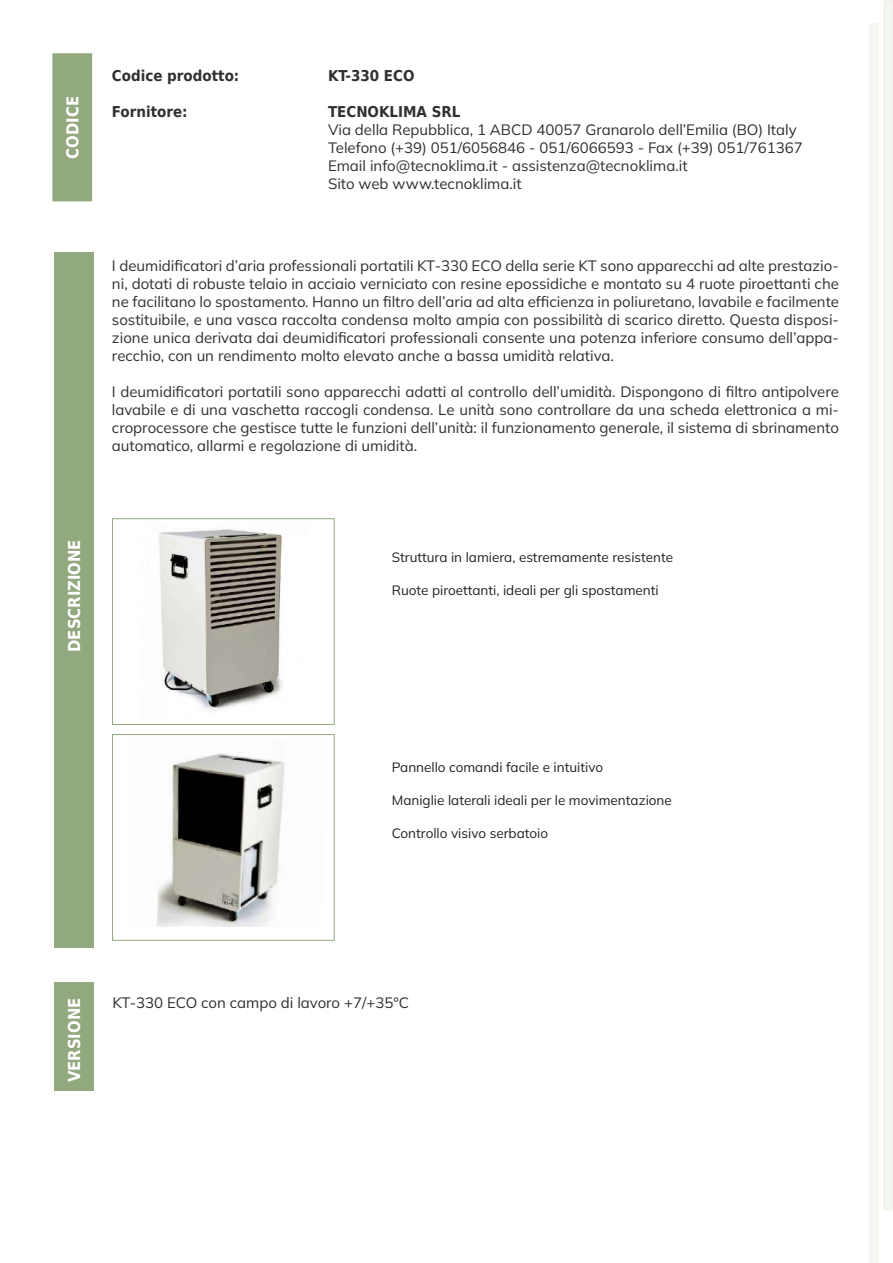
<style>
.page{position:relative;width:893px;height:1263px;background:#fff}
.page>*{position:absolute;margin:0;border:0;box-sizing:border-box;transform-origin:0 0}
.t1{font:700 16.5px "DejaVu Sans Condensed";color:#fff}
.t2{font:200 15px/18px "Mulish";color:#312f30;text-align:justify}
.t3{font:700 15px "DejaVu Sans Condensed";color:#312f30}
.t4{font:200 13.5px "Mulish";color:#231f20}
</style>
<div class="page">
<div style="left:53px;top:54px;width:38px;height:147px;background:#92a97f"></div>
<div style="left:52px;top:53px;width:40px;height:148px;border:2px solid #92a97f"></div>
<div style="left:54px;top:252px;width:40px;height:695px;background:#92a97f"></div>
<div style="left:54px;top:983px;width:40px;height:108px;background:#92a97f"></div>
<div style="left:870px;top:23px;width:9px;height:1240px;background:#f4f6f2"></div>
<div style="left:883px;top:0;width:10px;height:1210px;background:#f4f6f2"></div>
<img style="left:158px;top:529px;width:125px;height:182px">
<img style="left:156px;top:753px;width:129px;height:174px">
<div style="left:112px;top:518px;width:222px;height:207px;border:1px solid #92a97f"></div>
<div style="left:112px;top:734px;width:222px;height:206px;border:1px solid #92a97f"></div>
<p class="t1" style="left:59px;top:159px;width:64px;rotate:-90deg">CODICE</p>
<p class="t3" style="left:112px;top:63px;width:129px">Codice prodotto:</p>
<p class="t3" style="left:328px;top:63px;width:88px">KT-330 ECO</p>
<p class="t3" style="left:112px;top:99px;width:77px">Fornitore:</p>
<p class="t3" style="left:328px;top:99px;width:134px">TECNOKLIMA SRL</p>
<p class="t2" style="left:328px;top:120px;width:476px;text-align:left">Via della Repubblica, 1 ABCD 40057 Granarolo dell’Emilia (BO) Italy Telefono (+39) 051/6056846 - 051/6066593 - Fax (+39) 051/761367<br>Email info@tecnoklima.it - assistenza@tecnoklima.it<br>Sito web www.tecnoklima.it</p>
<p class="t2" style="left:112px;top:257px;width:728px">I deumidificatori d’aria professionali portatili KT-330 ECO della serie KT sono apparecchi ad alte prestazio&shy;ni, dotati di robuste telaio in acciaio verniciato con resine epossidiche e montato su 4 ruote piroettanti che ne facilitano lo spostamento. Hanno un filtro dell’aria ad alta efficienza in poliuretano, lavabile e facilmente sostituibile, e una vasca raccolta condensa molto ampia con possibilità di scarico diretto. Questa disposi&shy;zione unica derivata dai deumidificatori professionali consente una potenza inferiore consumo dell’appa&shy;recchio, con un rendimento molto elevato anche a bassa umidità relativa.</p>
<p class="t2" style="left:112px;top:383px;width:728px">I deumidificatori portatili sono apparecchi adatti al controllo dell’umidità. Dispongono di filtro antipolvere lavabile e di una vaschetta raccogli condensa. Le unità sono controllare da una scheda elettronica a mi&shy;croprocessore che gestisce tutte le funzioni dell’unità: il funzionamento generale, il sistema di sbrinamento automatico, allarmi e regolazione di umidità.</p>
<p class="t1" style="left:61px;top:652px;width:114px;rotate:-90deg">DESCRIZIONE</p>
<p class="t4" style="left:392px;top:548px;width:283px">Struttura in lamiera, estremamente resistente</p>
<p class="t4" style="left:392px;top:581px;width:268px">Ruote piroettanti, ideali per gli spostamenti</p>
<p class="t4" style="left:392px;top:758px;width:213px">Pannello comandi facile e intuitivo</p>
<p class="t4" style="left:392px;top:791px;width:282px">Maniglie laterali ideali per le movimentazione</p>
<p class="t4" style="left:392px;top:824px;width:158px">Controllo visivo serbatoio</p>
<p class="t1" style="left:61px;top:1082px;width:86px;rotate:-90deg">VERSIONE</p>
<p class="t2" style="left:112px;top:993px;width:298px">KT-330 ECO con campo di lavoro +7/+35°C</p>
</div>
